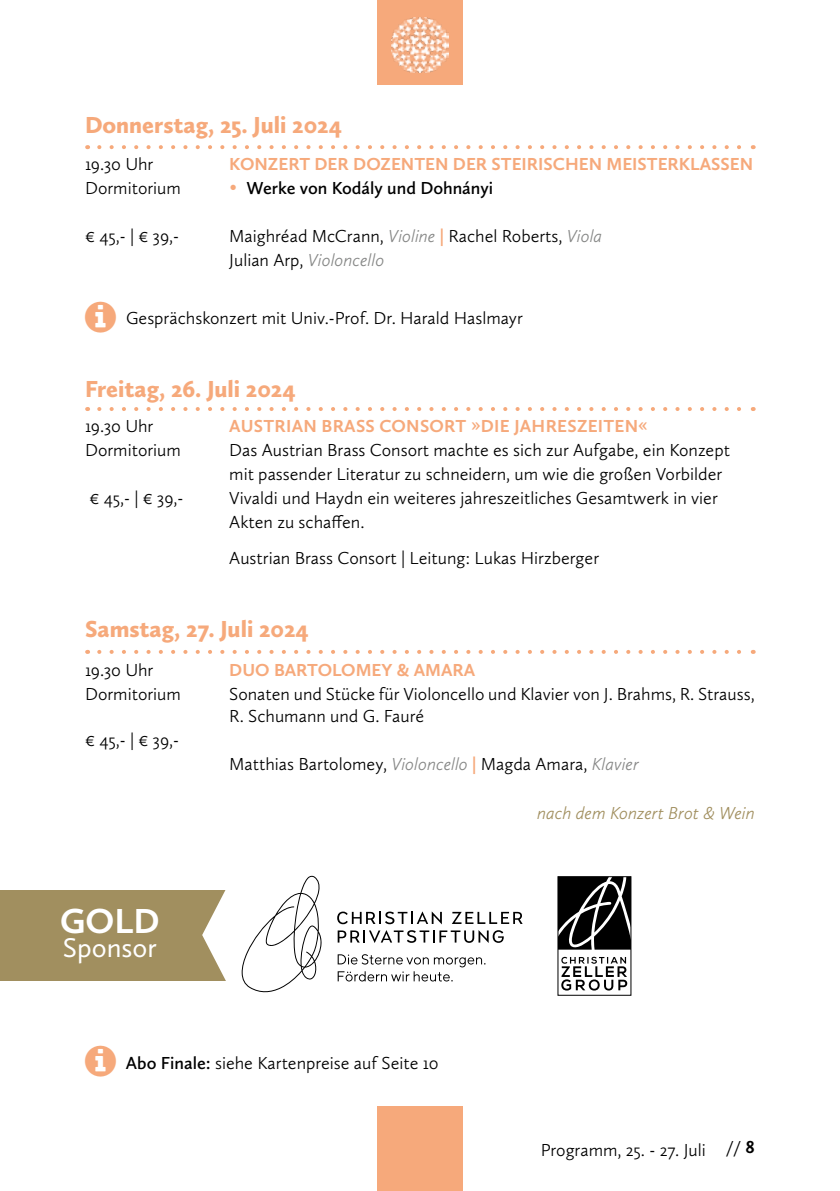
<style>
.page{position:relative;width:840px;height:1191px;background:#fff}
.page>*{position:absolute;margin:0;border:0;box-sizing:border-box;transform-origin:0 0}
.t1{font:700 36px "Calluna Sans";color:#fff}
.t2{font:28px "Calluna Sans";color:#fff}
.t3{font:900 24px "Calluna Sans";color:#f6a97b}
.t4{font:300 18px/24px "Calluna Sans";color:#000}
.t5{font:700 18px "Calluna Sans";color:#f6a97b}
.t6{font:600 18px "Calluna Sans";color:#000}
.t7{font:italic 300 18px "Calluna Sans";color:#a18f5f}
.s1{color:#f6a97b}
.s2{font-style:italic;color:#868786}
.s3{font-weight:700;color:#f6a97b}
.s4{font-weight:600}
.s5{font-weight:700}
</style>
<div class="page">
<div style="left:377px;top:1106px;width:85px;height:85px;background:#f6a97b"></div>
<div style="left:377px;top:0;width:85px;height:85px;background:#f6a97b"></div>
<img style="left:391px;top:17px;width:57px;height:55px">
<svg style="left:99px;top:650px;width:642px;height:4px"></svg>
<svg style="left:99px;top:407px;width:642px;height:4px"></svg>
<svg style="left:99px;top:145px;width:642px;height:4px"></svg>
<div style="left:0;top:891px;width:238px;height:90px;background:#a18f5f"></div>
<svg style="left:559px;top:878px;width:69px;height:71px;background:#303030"></svg>
<svg style="left:561px;top:956px;width:67px;height:34px"></svg>
<div style="left:557px;top:876px;width:73px;height:119px;border:1px solid #000"></div>
<svg style="left:337px;top:954px;width:148px;height:27px"></svg>
<svg style="left:337px;top:911px;width:104px;height:13px"></svg>
<svg style="left:452px;top:912px;width:70px;height:12px"></svg>
<svg style="left:337px;top:930px;width:166px;height:13px"></svg>
<svg style="left:202px;top:875px;width:119px;height:118px"></svg>
<h3 class="t3" style="left:85px;top:110px;width:258px">Donnerstag, 25. Juli 2024</h3>
<p class="t4" style="left:85px;top:152px;width:70px">19.30 Uhr</p>
<p class="t5" style="left:229px;top:153px;width:525px">KONZERT DER DOZENTEN DER STEIRISCHEN MEISTERKLASSEN</p>
<p class="t4" style="left:85px;top:176px;width:97px">Dormitorium</p>
<p class="t6" style="left:229px;top:177px;width:265px"><span class="s1">•</span> Werke von Kodály und Dohnányi</p>
<p class="t4" style="left:85px;top:224px;width:95px">€ 45,- | € 39,-</p>
<p class="t4" style="left:229px;top:224px;width:374px">Maighréad McCrann, <span class="s2">Violine</span> <span class="s3">|</span> Rachel Roberts, <span class="s2">Viola<br></span>Julian Arp, <span class="s2">Violoncello</span></p>
<p class="t4" style="left:126px;top:306px;width:398px">Gesprächskonzert mit Univ.-Prof. Dr. Harald Haslmayr</p>
<h3 class="t3" style="left:85px;top:373px;width:212px">Freitag, 26. Juli 2024</h3>
<p class="t4" style="left:85px;top:414px;width:70px">19.30 Uhr</p>
<p class="t5" style="left:229px;top:415px;width:420px">AUSTRIAN BRASS CONSORT » DIE JAHRESZEITEN«</p>
<p class="t4" style="left:85px;top:438px;width:97px">Dormitorium</p>
<p class="t4" style="left:229px;top:438px;width:502px">Das Austrian Brass Consort machte es sich zur Aufgabe, ein Konzept mit passender Literatur zu schneidern, um wie die großen Vorbilder</p>
<p class="t4" style="left:89px;top:486px;width:95px">€ 45,- | € 39,-</p>
<p class="t4" style="left:229px;top:486px;width:489px">Vivaldi und Haydn ein weiteres jahreszeitliches Gesamtwerk in vier<br>Akten zu schaffen.</p>
<p class="t4" style="left:229px;top:546px;width:371px">Austrian Brass Consort | Leitung: Lukas Hirzberger</p>
<h3 class="t3" style="left:85px;top:614px;width:225px">Samstag, 27. Juli 2024</h3>
<p class="t4" style="left:85px;top:658px;width:70px">19.30 Uhr</p>
<p class="t5" style="left:229px;top:659px;width:247px">DUO BARTOLOMEY &amp; AMARA</p>
<p class="t4" style="left:85px;top:682px;width:97px">Dormitorium</p>
<p class="t4" style="left:229px;top:683px;width:526px;line-height:22px">Sonaten und Stücke für Violoncello und Klavier von J. Brahms, R. Strauss,<br>R. Schumann und G. Fauré</p>
<p class="t4" style="left:85px;top:728px;width:95px">€ 45,- | € 39,-</p>
<p class="t4" style="left:229px;top:752px;width:411px">Matthias Bartolomey, <span class="s2">Violoncello</span> <span class="s3">|</span> Magda Amara, <span class="s2">Klavier</span></p>
<p class="t7" style="left:536px;top:802px;width:219px">nach dem Konzert Brot &amp; Wein</p>
<h1 class="t1" style="left:60px;top:899px;width:101px">GOLD</h1>
<h2 class="t2" style="left:63px;top:931px;width:95px">Sponsor</h2>
<p class="t4" style="left:126px;top:1050px;width:314px"><span class="s4">Abo Finale:</span> siehe Kartenpreise auf Seite 10</p>
<p class="t4" style="left:540px;top:1138px;width:166px">Programm, 25. - 27. Juli</p>
<p class="t4" style="left:725px;top:1135px;width:30px">// <span class="s5">8</span></p>
</div>
